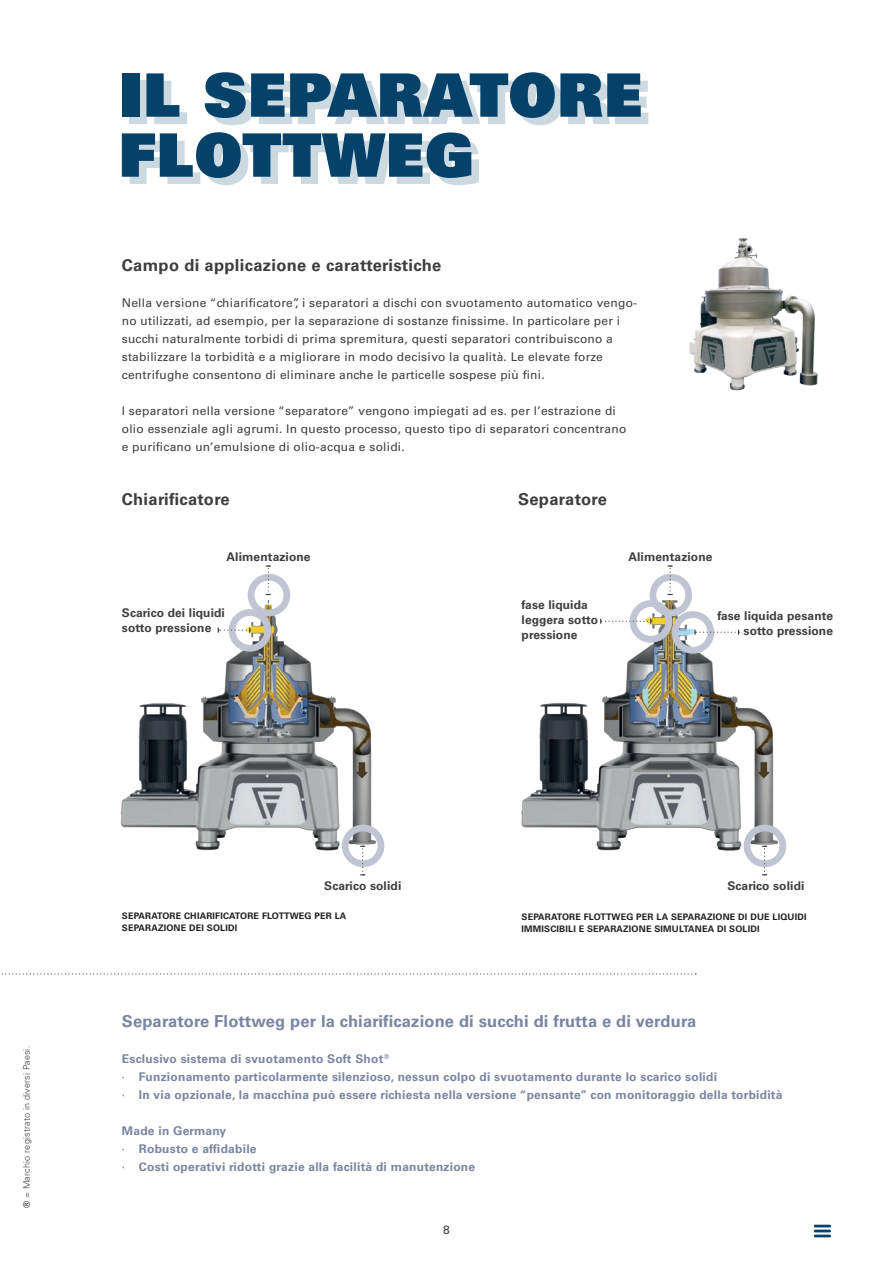
<style>
.page{position:relative;width:893px;height:1263px;background:#fff}
.page>*{position:absolute;margin:0;border:0;box-sizing:border-box;transform-origin:0 0}
.t1{font:60px/60px "Univers LT Pro 85 X Black";letter-spacing:.02em;color:#05426a}
.t2{font:700 16.5px "Univers LT Pro 65";letter-spacing:.01em;color:#7a85a1}
.t3{font:700 16.5px "Univers LT Pro 65";letter-spacing:.02em;color:#3e3e3f}
.t4{font:12px/18px "Univers LT Pro 55 Roman";letter-spacing:.02em;color:#3e3e3f}
.t5{font:700 12px/18px "Univers LT Pro 65";letter-spacing:.02em;color:#7a85a1}
.t6{font:700 12px/15px "Univers LT Pro 65";letter-spacing:.01em;color:#3e3e3f}
.t7{font:700 9px/12px "Univers LT Pro 65";letter-spacing:.02em;color:#231f20}
.t8{font:300 9px "Univers LT Pro 45";letter-spacing:.02em;color:#3e3e3f}
.s1{font-family:"Univers LT Pro 65";font-weight:700}
.s2{font-family:"Univers LT Pro 55 Roman";font-weight:400}
</style>
<div class="page">
<svg style="left:814px;top:1225px;width:17px;height:2px"></svg>
<hr style="left:814px;top:1229px;width:17px;height:3px;background:#05426a">
<hr style="left:814px;top:1234px;width:17px;height:3px;background:#05426a">
<img style="left:689px;top:238px;width:129px;height:153px">
<svg style="left:1px;top:973px;width:695px;height:1px"></svg>
<img style="left:120px;top:565px;width:265px;height:311px">
<div style="left:220px;top:622px;width:22px;height:18px;background:#fff"></div>
<div style="left:260px;top:577px;width:18px;height:22px;background:#fff"></div>
<div style="left:229px;top:609px;width:42px;height:43px;border:7px solid #c1c5d3;border-radius:50%"></div>
<svg style="left:218px;top:628px;width:33px;height:5px"></svg>
<div style="left:248px;top:574px;width:42px;height:42px;border:7px solid #c1c5d3;border-radius:50%"></div>
<svg style="left:266px;top:565px;width:5px;height:30px"></svg>
<div style="left:342px;top:825px;width:42px;height:42px;border:7px solid #c1c5d3;border-radius:50%"></div>
<svg style="left:360px;top:846px;width:5px;height:29px"></svg>
<img style="left:521px;top:565px;width:266px;height:311px">
<div style="left:621px;top:613px;width:23px;height:18px;background:#fff"></div>
<div style="left:662px;top:577px;width:17px;height:22px;background:#fff"></div>
<div style="left:630px;top:600px;width:42px;height:43px;border:7px solid #c1c5d3;border-radius:50%"></div>
<svg style="left:600px;top:619px;width:52px;height:5px"></svg>
<div style="left:649px;top:574px;width:43px;height:42px;border:7px solid #c1c5d3;border-radius:50%"></div>
<svg style="left:668px;top:565px;width:5px;height:30px"></svg>
<div style="left:744px;top:825px;width:42px;height:42px;border:7px solid #c1c5d3;border-radius:50%"></div>
<svg style="left:762px;top:846px;width:5px;height:29px"></svg>
<div style="left:696px;top:624px;width:23px;height:17px;background:#fff"></div>
<div style="left:672px;top:611px;width:42px;height:43px;border:7px solid #c1c5d3;border-radius:50%"></div>
<svg style="left:694px;top:630px;width:45px;height:5px"></svg>
<h1 class="t1" style="left:119px;top:64px;width:525px">IL SEPARATORE<br>FLOTTWEG</h1>
<h1 class="t1" style="left:127px;top:71px;width:525px">IL SEPARATORE<br>FLOTTWEG</h1>
<h2 class="t3" style="left:122px;top:254px;width:321px">Campo di applicazione e caratteristiche</h2>
<p class="t4" style="left:122px;top:293px;width:517px">Nella versione “chiarificatore”, i separatori a dischi con svuotamento automatico vengo&shy;no utilizzati, ad esempio, per la separazione di sostanze finissime. In particolare per i succhi naturalmente torbidi di prima spremitura, questi separatori contribuiscono a stabilizzare la torbidità e a migliorare in modo decisivo la qualità. Le elevate forze centrifughe consentono di eliminare anche le particelle sospese più fini.</p>
<p class="t4" style="left:122px;top:401px;width:506px">I separatori nella versione “separatore” vengono impiegati ad es. per l’estrazione di olio essenziale agli agrumi. In questo processo, questo tipo di separatori concentrano e purificano un’emulsione di olio-acqua e solidi.</p>
<h2 class="t3" style="left:122px;top:488px;width:109px">Chiarificatore</h2>
<h2 class="t3" style="left:518px;top:488px;width:90px">Separatore</h2>
<p class="t6" style="left:226px;top:548px;width:86px">Alimentazione</p>
<p class="t6" style="left:122px;top:605px;width:105px">Scarico dei liquidi sotto pressione</p>
<p class="t6" style="left:522px;top:597px;width:78px">fase liquida leggera sotto pressione</p>
<p class="t6" style="left:628px;top:548px;width:86px">Alimentazione</p>
<p class="t6" style="left:717px;top:608px;width:117px;text-align:right">fase liquida pesante sotto pressione</p>
<p class="t8" style="left:21px;top:1208px;width:164px;rotate:-90deg"><span class="s1">®</span> = Marchio registrato in diversi Paesi.</p>
<p class="t6" style="left:324px;top:878px;width:79px">Scarico solidi</p>
<p class="t6" style="left:727px;top:878px;width:79px">Scarico solidi</p>
<p class="t7" style="left:122px;top:909px;width:226px">SEPARATORE CHIARIFICATORE FLOTTWEG PER LA<br>SEPARAZIONE DEI SOLIDI</p>
<p class="t7" style="left:522px;top:910px;width:287px">SEPARATORE FLOTTWEG PER LA SEPARAZIONE DI DUE LIQUIDI<br>IMMISCIBILI E SEPARAZIONE SIMULTANEA DI SOLIDI</p>
<h2 class="t2" style="left:122px;top:1010px;width:576px">Separatore Flottweg per la chiarificazione di succhi di frutta e di verdura</h2>
<p class="t5" style="left:122px;top:1049px;width:662px">Esclusivo sistema di svuotamento Soft Shot<sup>®<br></sup><span class="s2">∙</span> Funzionamento particolarmente silenzioso, nessun colpo di svuotamento durante lo scarico solidi<br><span class="s2">∙</span> In via opzionale, la macchina può essere richiesta nella versione “pensante” con monitoraggio della torbidità</p>
<p class="t5" style="left:122px;top:1121px;width:355px">Made in Germany<br><span class="s2">∙</span> Robusto e affidabile<br><span class="s2">∙</span> Costi operativi ridotti grazie alla facilità di manutenzione</p>
<p class="t4" style="left:443px;top:1220px;width:8px">8</p>
</div>
